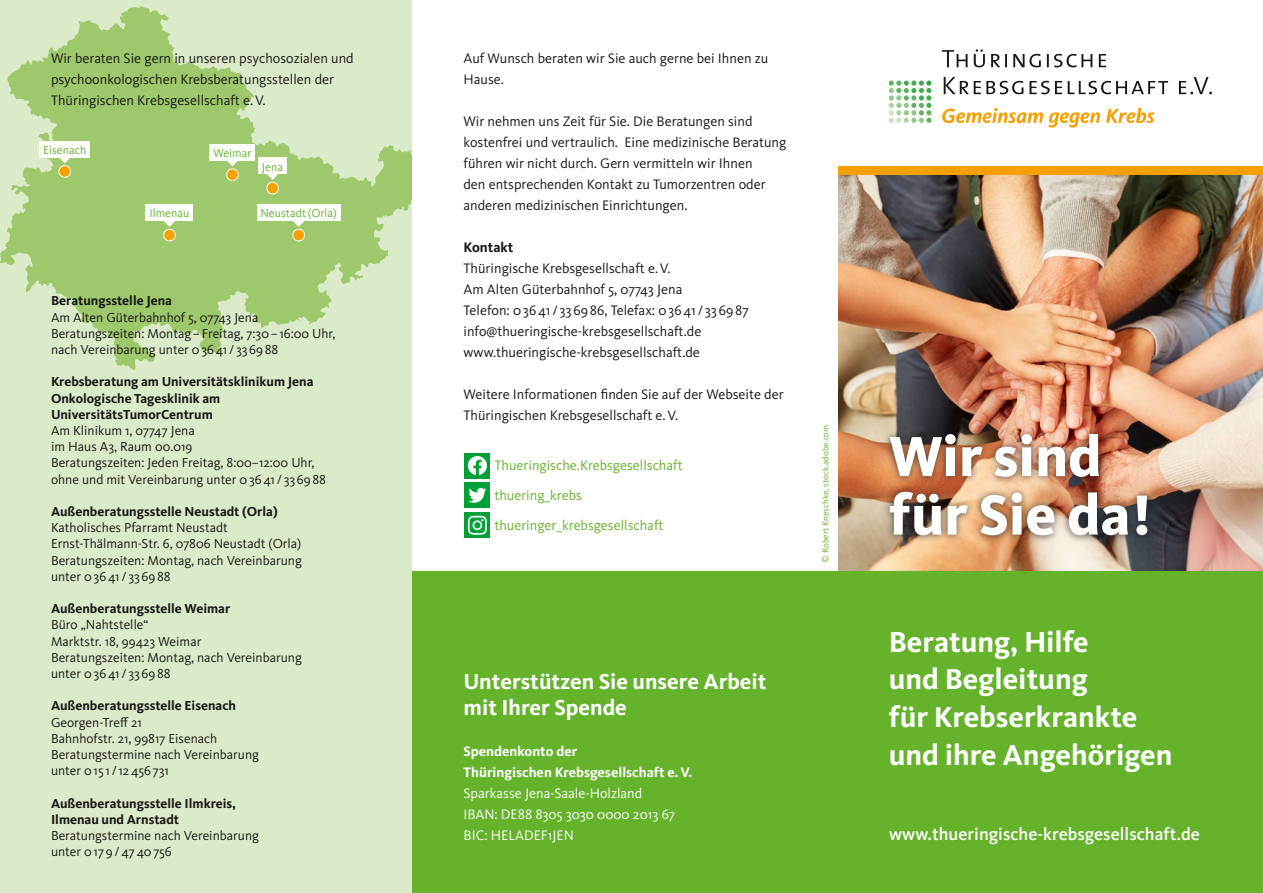
<style>
.page{position:relative;width:1263px;height:893px;background:#fff}
.page>*{position:absolute;margin:0;border:0;box-sizing:border-box;transform-origin:0 0}
.Absatz{font:800 58.5px/58.5px "Kievit OT";color:#fff}
.Absatz-2{font:700 30px/37.5px "Kievit OT";color:#fff}
.Absatz-3{font:700 22.5px/25.5px "Kievit OT";color:#fff}
.Absatz-4{font:500 18px "Kievit OT";color:#fff}
.Absatz-5{font:14.25px/21px "Kievit OT";color:#181716}
.t1{font:14.25px "Kievit OT";color:#64b32b}
.Absatz-6{font:14.25px "Kievit OT";color:#fff}
.Absatz-7{font:700 14.25px/21px "Kievit OT";color:#fff}
.Absatz-8{font:700 14.25px "Kievit OT";color:#181716}
.Absatz-9{font:13.5px/16.2px "Kievit OT";color:#181716}
.Absatz-10{font:700 13.5px/16.2px "Kievit OT";color:#181716}
.Ort{font:11.85px "Kievit OT";color:#64b32b}
.Absatz-11{font:9px "Kievit OT";color:#64b32b}
</style>
<div class="page">
<div style="left:0;top:0;width:412px;height:893px;background:#dbeac9"></div>
<img style="left:838px;top:174px;width:425px;height:398px">
<div style="left:838px;top:166px;width:425px;height:8px;background:#f6a000"></div>
<svg style="left:0;top:6px;width:412px;height:364px;fill:#9ec86c"></svg>
<div style="left:59px;top:166px;width:12px;height:11px;background:#f6a000;border-radius:50%"></div>
<div style="left:59px;top:165px;width:12px;height:13px;border:1px solid #fff;border-radius:50%"></div>
<svg style="left:59px;top:158px;width:11px;height:5px"></svg>
<div style="left:39px;top:141px;width:51px;height:17px;background:#fff"></div>
<div style="left:227px;top:169px;width:11px;height:11px;background:#f6a000;border-radius:50%"></div>
<div style="left:226px;top:168px;width:13px;height:13px;border:1px solid #fff;border-radius:50%"></div>
<svg style="left:227px;top:161px;width:11px;height:5px"></svg>
<div style="left:210px;top:144px;width:45px;height:17px;background:#fff"></div>
<div style="left:164px;top:229px;width:11px;height:12px;background:#f6a000;border-radius:50%"></div>
<div style="left:163px;top:229px;width:13px;height:12px;border:1px solid #fff;border-radius:50%"></div>
<svg style="left:164px;top:221px;width:11px;height:6px"></svg>
<div style="left:146px;top:205px;width:47px;height:16px;background:#fff"></div>
<div style="left:293px;top:229px;width:11px;height:12px;background:#f6a000;border-radius:50%"></div>
<div style="left:292px;top:229px;width:13px;height:12px;border:1px solid #fff;border-radius:50%"></div>
<svg style="left:293px;top:221px;width:11px;height:6px"></svg>
<div style="left:257px;top:205px;width:84px;height:16px;background:#fff"></div>
<svg style="left:267px;top:174px;width:11px;height:6px"></svg>
<div style="left:258px;top:158px;width:29px;height:16px;background:#fff"></div>
<div style="left:267px;top:182px;width:11px;height:12px;background:#f6a000;border-radius:50%"></div>
<div style="left:266px;top:182px;width:13px;height:12px;border:1px solid #fff;border-radius:50%"></div>
<div style="left:412px;top:572px;width:851px;height:321px;background:#64b32b"></div>
<div style="left:882px;top:426px;width:273px;height:117px;background:#181716;opacity:.75"></div>
<svg style="left:942px;top:49px;width:270px;height:45px"></svg>
<svg style="left:889px;top:81px;width:42px;height:42px"></svg>
<svg style="left:942px;top:108px;width:212px;height:20px"></svg>
<div style="left:465px;top:483px;width:25px;height:25px;background:#00a038"></div>
<svg style="left:468px;top:488px;width:18px;height:15px"></svg>
<div style="left:465px;top:512px;width:25px;height:26px;background:#00a038"></div>
<svg style="left:468px;top:516px;width:19px;height:19px"></svg>
<div style="left:465px;top:453px;width:25px;height:25px;background:#00a038"></div>
<svg style="left:468px;top:456px;width:19px;height:19px"></svg>
<p class="Absatz-5" style="left:51px;top:48px;width:304px">Wir beraten Sie gern in unseren psychosozialen und psychoonkologischen Krebsberatungsstellen der<br>Thüringischen Krebsgesellschaft e.V.</p>
<p class="Absatz-5" style="left:463px;top:48px;width:306px">Auf Wunsch beraten wir Sie auch gerne bei Ihnen zu<br>Hause.</p>
<p class="Absatz-5" style="left:463px;top:111px;width:324px">Wir nehmen uns Zeit für Sie. Die Beratungen sind kostenfrei und vertraulich. Eine medizinische Beratung führen wir nicht durch. Gern vermitteln wir Ihnen<br>den entsprechenden Kontakt zu Tumorzentren oder anderen medizinischen Einrichtungen.</p>
<p class="Absatz-8" style="left:463px;top:239px;width:51px">Kontakt</p>
<p class="Absatz-5" style="left:463px;top:258px;width:209px">Thüringische Krebsgesellschaft e.V.</p>
<p class="Absatz-5" style="left:463px;top:279px;width:220px">Am Alten Güterbahnhof 5, 07743 Jena</p>
<p class="Absatz-5" style="left:463px;top:300px;width:287px">Telefon: 03641 / 336986, Telefax: 03641 / 336987</p>
<p class="Absatz-5" style="left:463px;top:321px;width:239px">info@thueringische-krebsgesellschaft.de</p>
<p class="Absatz-5" style="left:463px;top:342px;width:238px">www.thueringische-krebsgesellschaft.de</p>
<p class="Absatz-5" style="left:463px;top:384px;width:322px">Weitere Informationen finden Sie auf der Webseite der<br>Thüringischen Krebsgesellschaft e.V.</p>
<p class="Ort" style="left:43px;top:143px;width:45px">Eisenach</p>
<p class="Ort" style="left:213px;top:146px;width:40px">Weimar</p>
<p class="Ort" style="left:262px;top:159px;width:23px">Jena</p>
<p class="Ort" style="left:150px;top:206px;width:41px">Ilmenau</p>
<p class="Ort" style="left:260px;top:206px;width:78px">Neustadt(Orla)</p>
<p class="Absatz-10" style="left:51px;top:293px;width:123px">Beratungsstelle Jena</p>
<p class="Absatz-9" style="left:51px;top:309px;width:209px">Am Alten Güterbahnhof 5, 07743 Jena</p>
<p class="Absatz-9" style="left:51px;top:325px;width:286px">Beratungszeiten: Montag–Freitag, 7:30–16:00 Uhr, nach Vereinbarung unter 03641 / 336988</p>
<p class="Absatz-10" style="left:51px;top:374px;width:264px">Krebsberatung am Universitätsklinikum Jena</p>
<p class="Absatz-10" style="left:51px;top:390px;width:171px">Onkologische Tagesklinik am<br>UniversitätsTumorCentrum</p>
<p class="Absatz-9" style="left:51px;top:422px;width:145px">Am Klinikum 1, 07747 Jena</p>
<p class="Absatz-9" style="left:51px;top:438px;width:143px">im Haus A3, Raum 00.019</p>
<p class="Absatz-9" style="left:51px;top:455px;width:277px">Beratungszeiten: Jeden Freitag, 8:00–12:00 Uhr, ohne und mit Vereinbarung unter 03641 / 336988</p>
<p class="Absatz-10" style="left:51px;top:503px;width:228px">Außenberatungsstelle Neustadt (Orla)</p>
<p class="Absatz-9" style="left:51px;top:519px;width:178px">Katholisches Pfarramt Neustadt</p>
<p class="Absatz-9" style="left:51px;top:536px;width:252px">Ernst-Thälmann-Str. 6, 07806 Neustadt (Orla)</p>
<p class="Absatz-9" style="left:51px;top:552px;width:252px">Beratungszeiten: Montag, nach Vereinbarung unter 03641 / 336988</p>
<p class="Absatz-10" style="left:51px;top:600px;width:181px">Außenberatungsstelle Weimar</p>
<p class="Absatz-9" style="left:51px;top:617px;width:99px">Büro „Nahtstelle“</p>
<p class="Absatz-9" style="left:51px;top:633px;width:152px">Marktstr. 18, 99423 Weimar</p>
<p class="Absatz-9" style="left:51px;top:649px;width:252px">Beratungszeiten: Montag, nach Vereinbarung unter 03641 / 336988</p>
<p class="Absatz-10" style="left:51px;top:698px;width:187px">Außenberatungsstelle Eisenach</p>
<p class="Absatz-9" style="left:51px;top:714px;width:92px">Georgen-Treff 21</p>
<p class="Absatz-9" style="left:51px;top:730px;width:168px">Bahnhofstr. 21, 99817 Eisenach</p>
<p class="Absatz-9" style="left:51px;top:746px;width:209px">Beratungstermine nach Vereinbarung unter 015 1 / 12456731</p>
<p class="Absatz-10" style="left:51px;top:795px;width:187px">Außenberatungsstelle Ilmkreis,<br>Ilmenau und Arnstadt</p>
<p class="Absatz-9" style="left:51px;top:827px;width:209px">Beratungstermine nach Vereinbarung unter 0179/4740756</p>
<p class="Absatz-11" style="left:820px;top:563px;width:140px;rotate:-90deg">© Robert Kneschke, stock.adobe.com</p>
<p class="Absatz" style="left:889px;top:427px;width:264px">Wir sind für Sie da!</p>
<p class="t1" style="left:494px;top:457px;width:190px">Thueringische.Krebsgesellschaft</p>
<p class="t1" style="left:494px;top:487px;width:89px">thuering_krebs</p>
<p class="t1" style="left:494px;top:517px;width:171px">thueringer_krebsgesellschaft</p>
<p class="Absatz-2" style="left:889px;top:623px;width:285px">Beratung, Hilfe<br>und Begleitung<br>für Krebserkrankte und ihre Angehörigen</p>
<p class="Absatz-3" style="left:463px;top:669px;width:305px">Unterstützen Sie unsere Arbeit mit Ihrer Spende</p>
<p class="Absatz-7" style="left:463px;top:741px;width:231px">Spendenkonto der<br>Thüringischen Krebsgesellschaft e.V.</p>
<p class="Absatz-6" style="left:463px;top:785px;width:180px">Sparkasse Jena-Saale-Holzland</p>
<p class="Absatz-6" style="left:463px;top:806px;width:213px">IBAN: DE88 8305 3030 0000 2013 67</p>
<p class="Absatz-6" style="left:463px;top:827px;width:112px">BIC: HELADEF1JEN</p>
<p class="Absatz-4" style="left:889px;top:823px;width:312px">www.thueringische-krebsgesellschaft.de</p>
</div>
